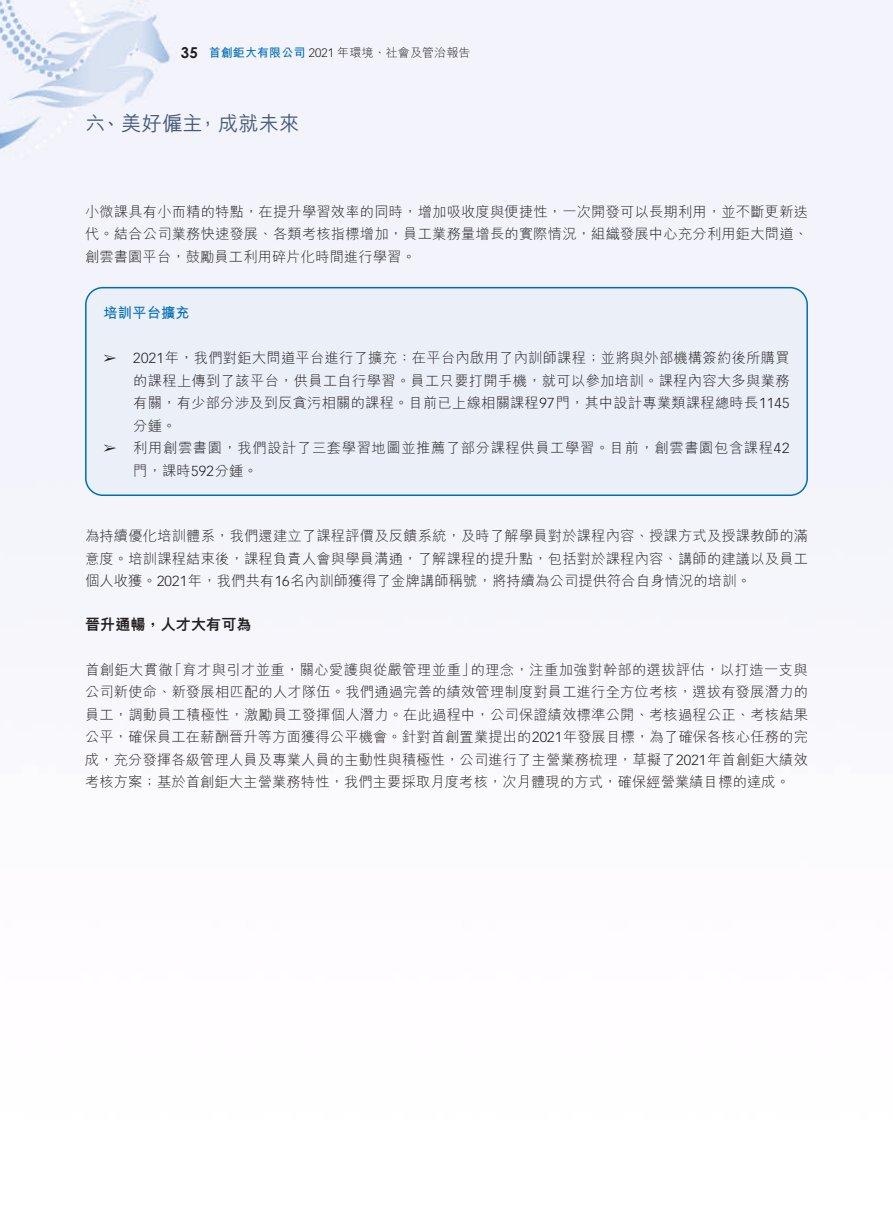
<style>
.page{position:relative;width:893px;height:1212px;background:#fff}
.page>*{position:absolute;margin:0;border:0;box-sizing:border-box;transform-origin:0 0}
.t1{font:500 20.25px "M Hei HK";letter-spacing:.005em;color:#465b7a}
.t2{font:800 15px "M Hei HK";letter-spacing:.01em;color:#231f20}
.t3{font:700 15px "Century Gothic";color:#231f20}
.t4{font:300 14.25px/22.5px "M Hei HK";letter-spacing:.015em;color:#231f20;text-align:justify}
.t5{font:700 14.25px "M Hei HK";letter-spacing:.01em;color:#006eb6}
.t6{font:300 12px "M Hei HK";letter-spacing:.01em;color:#231f20}
.s1{font-weight:700;color:#006eb6}
.s2{font-family:"Vectora LT Std"}
</style>
<div class="page">
<div style="left:0;top:0;width:893px;height:558px;background:#f3f4fb"></div>
<div style="left:86px;top:288px;width:721px;height:207px;background:#ebeff8;border-radius:17px"></div>
<div style="left:85px;top:287px;width:723px;height:209px;border:2px solid #006eb6;border-radius:17px"></div>
<p class="t3" style="left:181px;top:41px;width:19px">35</p>
<p class="t6" style="left:209px;top:47px;width:263px"><span class="s1">首創鉅大有限公司</span> <span class="s2">2021</span> 年環境、社會及管治報告</p>
<h1 class="t1" style="left:101px;top:109px;width:104px">、美好僱主</h1>
<h1 class="t1" style="left:198px;top:109px;width:103px">，成就未來</h1>
<h1 class="t1" style="left:85px;top:109px;width:22px">六</h1>
<p class="t4" style="left:85px;top:200px;width:724px">小微課具有小而精的特點，在提升學習效率的同時，增加吸收度與便捷性，一次開發可以長期利用，並不斷更新迭代。結合公司業務快速發展、各類考核指標增加，員工業務量增長的實際情況，組織發展中心充分利用鉅大問道、創雲書園平台，鼓勵員工利用碎片化時間進行學習。</p>
<p class="t5" style="left:104px;top:303px;width:88px">培訓平台擴充</p>
<p class="t4" style="left:133px;top:346px;width:658px"><span class="s2">2021</span>年，我們對鉅大問道平台進行了擴充：在平台內啟用了內訓師課程；並將與外部機構簽約後所購買</p>
<p class="t4" style="left:133px;top:369px;width:658px;text-align:left">的課程上傳到了該平台，供員工自行學習。員工只要打開手機，就可以參加培訓。課程內容大多與業務有關，有少部分涉及到反貪污相關的課程。目前已上線相關課程<span class="s2">97</span>門，其中設計專業類課程總時長<span class="s2">1145</span>分鍾。<br>利用創雲書園，我們設計了三套學習地圖並推薦了部分課程供員工學習。目前，創雲書園包含課程<span class="s2">42</span></p>
<p class="t4" style="left:133px;top:459px;width:126px">門，課時<span class="s2">592</span>分鍾。</p>
<p class="t4" style="left:85px;top:524px;width:724px">為持續優化培訓體系，我們還建立了課程評價及反饋系統，及時了解學員對於課程內容、授課方式及授課教師的滿意度。培訓課程結束後，課程負責人會與學員溝通，了解課程的提升點，包括對於課程內容、講師的建議以及員工個人收獲。<span class="s2">2021</span>年，我們共有<span class="s2">16</span>名內訓師獲得了金牌講師稱號，將持續為公司提供符合自身情況的培訓。</p>
<p class="t2" style="left:85px;top:616px;width:168px">晉升通暢，人才大有可為</p>
<p class="t4" style="left:471px;top:658px;width:339px">的理念，注重加強對幹部的選拔評估，以打造一支與</p>
<p class="t4" style="left:168px;top:658px;width:309px">「育才與引才並重，關心愛護與從嚴管理並重」</p>
<p class="t4" style="left:85px;top:658px;width:724px;text-align:left">首創鉅大貫徹<br>公司新使命、新發展相匹配的人才隊伍。我們通過完善的績效管理制度對員工進行全方位考核，選拔有發展潛力的員工，調動員工積極性，激勵員工發揮個人潛力。在此過程中，公司保證績效標準公開、考核過程公正、考核結果公平，確保員工在薪酬晉升等方面獲得公平機會。針對首創置業提出的<span class="s2">2021</span>年發展目標，為了確保各核心任務的完成，充分發揮各級管理人員及專業人員的主動性與積極性，公司進行了主營業務梳理，草擬了<span class="s2">2021</span>年首創鉅大績效考核方案；基於首創鉅大主營業務特性，我們主要採取月度考核，次月體現的方式，確保經營業績目標的達成。</p>
</div>
